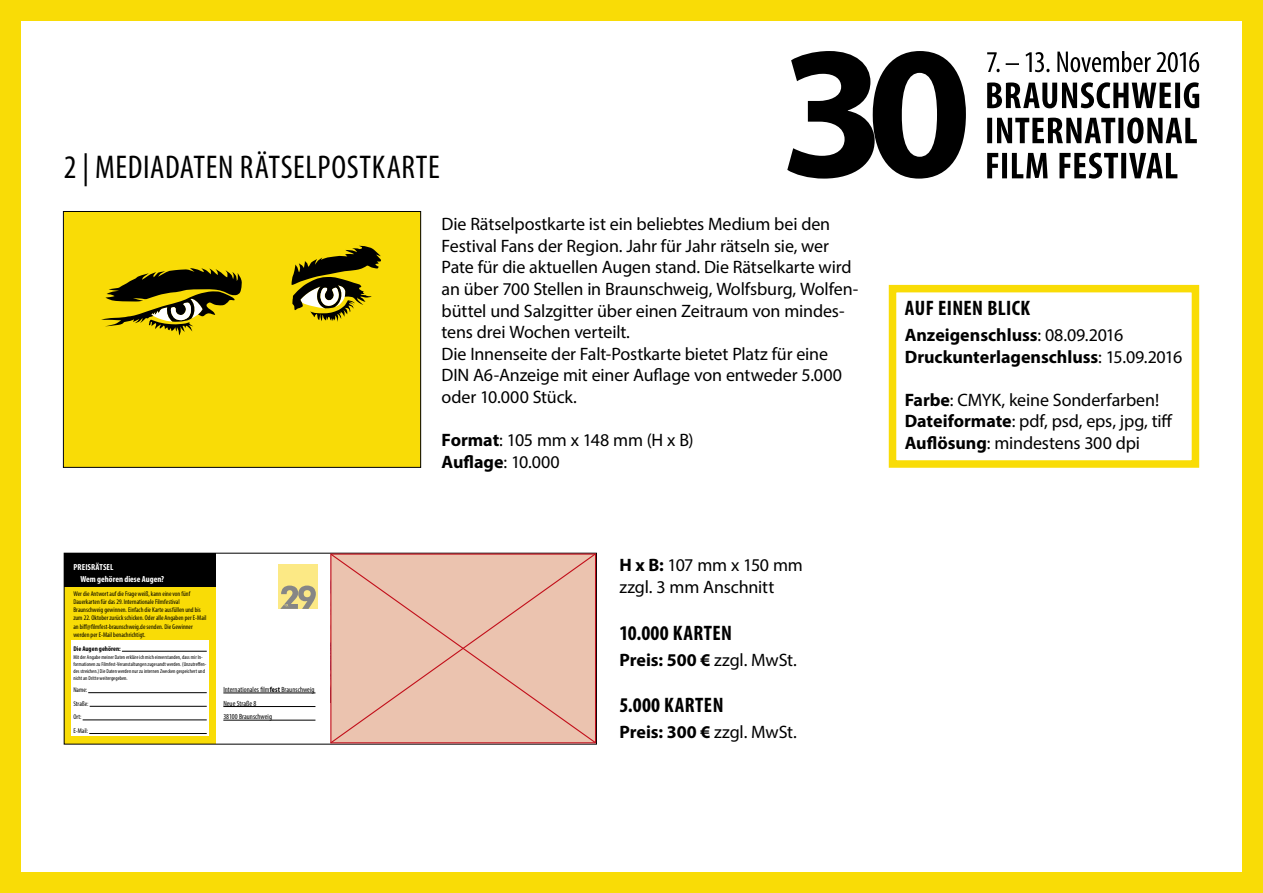
<style>
.page{position:relative;width:1263px;height:893px;background:#f9dc06}
.page>*{position:absolute;margin:0;border:0;box-sizing:border-box;transform-origin:0 0}
.t1{font:condensed 33px "Myriad Pro";letter-spacing:.02em;color:#000}
.t2{font:700 condensed 21px "Myriad Pro";letter-spacing:.02em;color:#000}
.t3{font:18px/21.6px "Myriad Pro";letter-spacing:-.005em;color:#000}
.t4{font:700 18px/21.6px "Myriad Pro";color:#000}
.t5{font:700 condensed 8.85px/12.3px "Myriad Pro";color:#fff}
.t6{font:condensed 7.5px/13.6px "Myriad Pro";letter-spacing:.005em;color:#000}
.t7{font:condensed 6.9px/8.2px "Myriad Pro";color:#000}
.t8{font:700 condensed 6.9px "Myriad Pro";letter-spacing:.005em;color:#000}
.t9{font:condensed 5.7px/6.8px "Myriad Pro";letter-spacing:.005em;color:#000}
.s1{font-weight:700}
.s2{font-weight:400}
</style>
<div class="page">
<div style="left:21px;top:21px;width:1221px;height:851px;background:#fff"></div>
<svg style="left:987px;top:153px;width:190px;height:26px"></svg>
<svg style="left:987px;top:117px;width:210px;height:27px"></svg>
<svg style="left:987px;top:82px;width:212px;height:26px"></svg>
<svg style="left:987px;top:51px;width:212px;height:21px"></svg>
<svg style="left:787px;top:51px;width:179px;height:128px"></svg>
<svg style="left:888px;top:284px;width:312px;height:184px"></svg>
<svg style="left:63px;top:211px;width:358px;height:257px;background:#e4c908"></svg>
<svg style="left:63px;top:552px;width:534px;height:193px"></svg>
<div style="left:329px;top:552px;width:268px;height:192px;background:#ebc3af"></div>
<h1 class="t1" style="left:64px;top:147px;width:378px">2 | MEDIADATEN RÄTSELPOSTKARTE</h1>
<p class="t5" style="left:81px;top:560px;width:85px;text-indent:-7px">PREISRÄTSEL<br>Wem gehören diese Augen?</p>
<p class="t7" style="left:73px;top:589px;width:134px">Wer die Antwort auf die Frage weiß, kann eine von fünf Dauerkarten für das 29. Internationale Filmfestival Braunschweig gewinnen. Einfach die Karte ausfüllen und bis zum 22. Oktober zurück schicken. Oder alle Angaben per E-Mail an biff@filmfest-braunschweig.de senden. Die Gewinner werden per E-Mail benachrichtigt.</p>
<p class="t8" style="left:73px;top:644px;width:49px">Die Augen gehören:</p>
<p class="t9" style="left:73px;top:654px;width:135px">Mit der Angabe meiner Daten erkläre ich mich einverstanden, dass mir In&shy;formationen zu Filmfest-Veranstaltungen zugesandt werden. (Unzutreffen&shy;des streichen.) Die Daten werden nur zu internen Zwecken gespeichert und</p>
<p class="t9" style="left:73px;top:675px;width:56px">nicht an Dritte weitergegeben.</p>
<p class="t7" style="left:73px;top:683px;width:17px;line-height:13.6px">Name:<br>Straße:<br>Ort:<br>E-Mail:</p>
<p class="t6" style="left:223px;top:683px;width:93px">Internationales film<span class="s1">fest</span> Braunschweig<br>Neue Straße 8<br>38100 Braunschweig</p>
<p class="t3" style="left:441px;top:213px;width:418px">Die Rätselpostkarte ist ein beliebtes Medium bei den Festival Fans der Region. Jahr für Jahr rätseln sie, wer Pate für die aktuellen Augen stand. Die Rätselkarte wird an über 700 Stellen in Braunschweig, Wolfsburg, Wolfen&shy;büttel und Salzgitter über einen Zeitraum von mindes&shy;tens drei Wochen verteilt.<br>Die Innenseite der Falt-Postkarte bietet Platz für eine DIN A6-Anzeige mit einer Auflage von entweder 5.000 oder 10.000 Stück.</p>
<p class="t3" style="left:441px;top:429px;width:254px"><span class="s1">Format</span>: 105 mm x 148 mm (H x B)<br><span class="s1">Auflage</span>: 10.000</p>
<p class="t3" style="left:619px;top:554px;width:185px"><span class="s1">H x B:</span> 107 mm x 150 mm zzgl. 3 mm Anschnitt</p>
<p class="t2" style="left:619px;top:620px;width:114px">10.000 KARTEN</p>
<p class="t4" style="left:619px;top:648px;width:179px">Preis: 500 € <span class="s2">zzgl. MwSt.</span></p>
<p class="t2" style="left:619px;top:692px;width:106px">5.000 KARTEN</p>
<p class="t4" style="left:619px;top:721px;width:179px">Preis: 300 € <span class="s2">zzgl. MwSt.</span></p>
<p class="t2" style="left:905px;top:295px;width:127px">AUF EINEN BLICK</p>
<p class="t4" style="left:905px;top:323px;width:279px">Anzeigenschluss<span class="s2">: 08.09.2016<br></span>Druckunterlagenschluss<span class="s2">: 15.09.2016</span></p>
<p class="t3" style="left:905px;top:389px;width:270px"><span class="s1">Farbe</span>: CMYK, keine Sonderfarben!<br><span class="s1">Dateiformate</span>: pdf, psd, eps, jpg, tiff<br><span class="s1">Auflösung</span>: mindestens 300 dpi</p>
</div>
